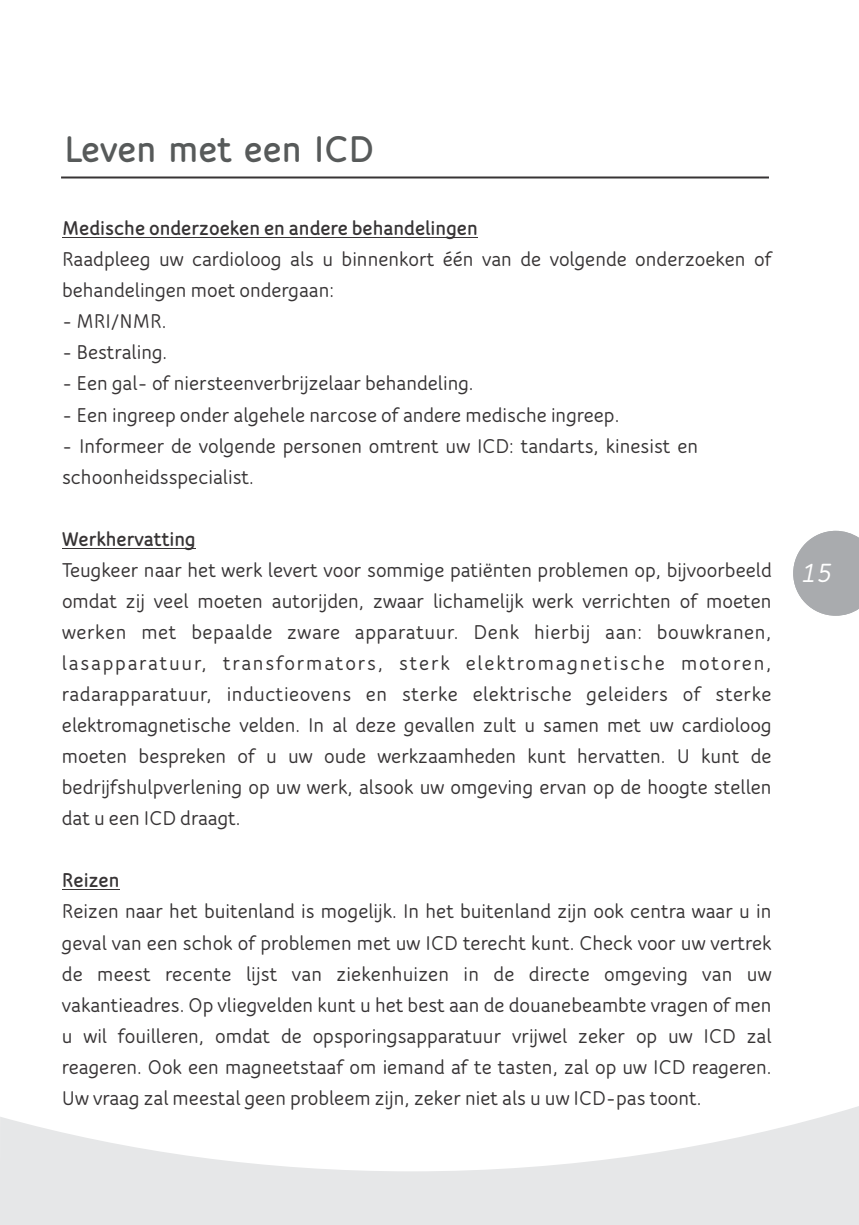
<style>
.page{position:relative;width:859px;height:1225px;background:#fff}
.page>*{position:absolute;margin:0;border:0;box-sizing:border-box;transform-origin:0 0}
.t1{font:800 40px "Speak TF";color:#575a5a}
.t2{font:italic 700 28.4px "Speak TF";color:#fff}
.t3{font:700 21.6px/31px "Speak";color:#373435}
.t4{font:800 21.6px "Speak TF";color:#373435}
</style>
<div class="page">
<svg style="left:793px;top:531px;width:66px;height:84px;background:#b5b7b9"></svg>
<svg style="left:0;top:1106px;width:859px;height:119px;fill:#e6e7e8"></svg>
<hr style="left:61px;top:176px;width:708px;height:2px;background:#373435">
<hr style="left:62px;top:237px;width:416px;height:1px;background:#373435">
<hr style="left:62px;top:548px;width:134px;height:1px;background:#373435">
<hr style="left:62px;top:889px;width:58px;height:1px;background:#373435">
<h1 class="t1" style="left:64px;top:132px;width:311px">Leven met een ICD</h1>
<p class="t4" style="left:62px;top:219px;width:417px">Medische onderzoeken en andere behandelingen</p>
<p class="t3" style="left:62px;top:245px;width:711px">Raadpleeg uw cardioloog als u binnenkort één van de volgende onderzoeken of behandelingen moet ondergaan:</p>
<p class="t3" style="left:62px;top:307px;width:106px">- MRI/NMR.</p>
<p class="t3" style="left:62px;top:338px;width:107px">- Bestraling.</p>
<p class="t3" style="left:62px;top:369px;width:413px">- Een gal- of niersteenverbrijzelaar behandeling.</p>
<p class="t3" style="left:62px;top:400px;width:559px">- Een ingreep onder algehele narcose of andere medische ingreep.</p>
<p class="t3" style="left:62px;top:431px;width:638px">- Informeer de volgende personen omtrent uw ICD: tandarts, kinesist en schoonheidsspecialist.</p>
<p class="t4" style="left:62px;top:529px;width:135px">Werkhervatting</p>
<p class="t3" style="left:62px;top:556px;width:711px;text-align:justify">Teugkeer naar het werk levert voor sommige patiënten problemen op, bijvoorbeeld omdat zij veel moeten autorijden, zwaar lichamelijk werk verrichten of moeten werken met bepaalde zware apparatuur. Denk hierbij aan: bouwkranen, lasapparatuur, transformators, sterk elektromagnetische motoren, radarapparatuur, inductieovens en sterke elektrische geleiders of sterke elektromagnetische velden. In al deze gevallen zult u samen met uw cardioloog moeten bespreken of u uw oude werkzaamheden kunt hervatten. U kunt de bedrijfshulpverlening op uw werk, alsook uw omgeving ervan op de hoogte stellen dat u een ICD draagt.</p>
<p class="t4" style="left:62px;top:871px;width:59px">Reizen</p>
<p class="t3" style="left:62px;top:897px;width:711px;text-align:justify">Reizen naar het buitenland is mogelijk. In het buitenland zijn ook centra waar u in geval van een schok of problemen met uw ICD terecht kunt. Check voor uw vertrek de meest recente lijst van ziekenhuizen in de directe omgeving van uw vakantieadres. Op vliegvelden kunt u het best aan de douanebeambte vragen of men u wil fouilleren, omdat de opsporingsapparatuur vrijwel zeker op uw ICD zal reageren. Ook een magneetstaaf om iemand af te tasten, zal op uw ICD reageren.<br>Uw vraag zal meestal geen probleem zijn, zeker niet als u uw ICD-pas toont.</p>
<h2 class="t2" style="left:817px;top:561px;width:19px">3</h2>
<h2 class="t2" style="left:799px;top:561px;width:36px">15</h2>
</div>
